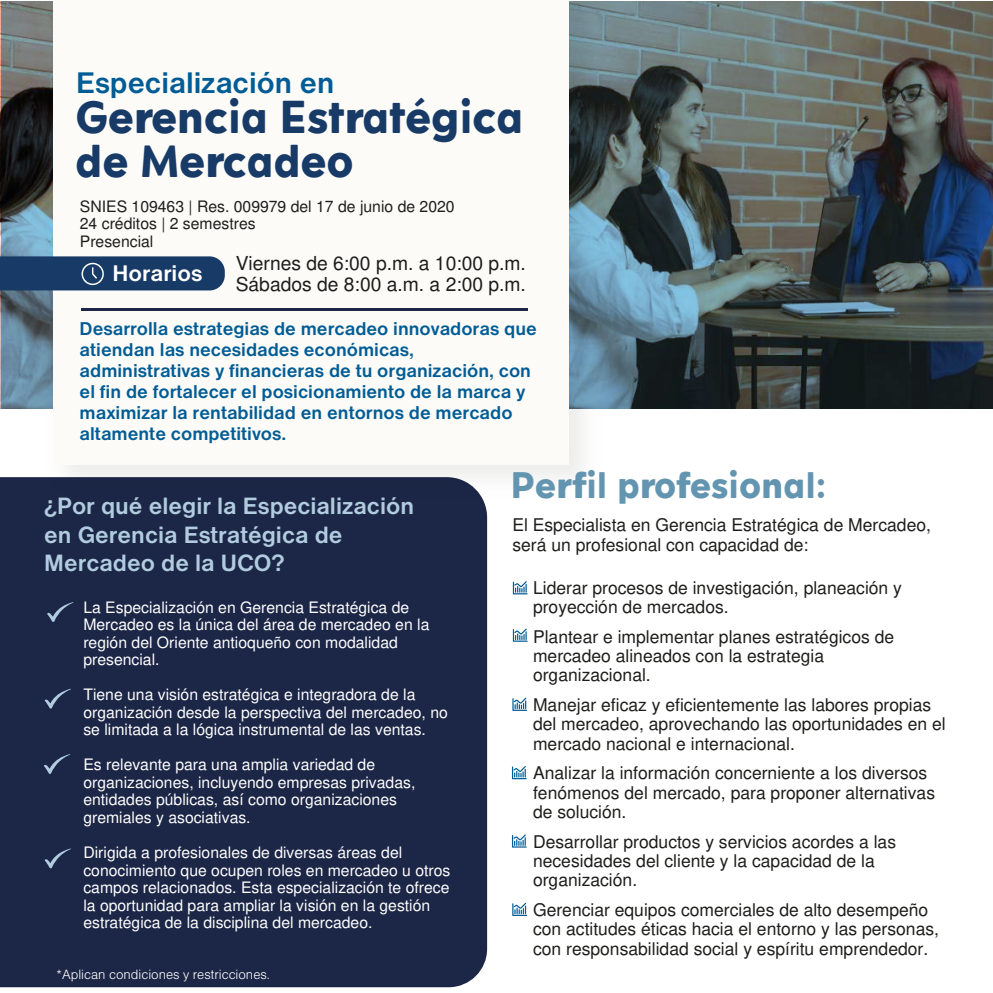
<style>
.page{position:relative;width:993px;height:993px;background:#fff}
.page>*{position:absolute;margin:0;border:0;box-sizing:border-box;transform-origin:0 0}
.t1{font:45.85px/44.6px "Okojo Pro Stack W03 Face";color:#183a67}
.t2{font:36.75px "Okojo Pro Stack W03 Face";color:#6495b0}
.t3{font:700 30.8px "Nimbus Sans DOT";color:#005c95}
.t4{font:700 24.5px/28px "Nimbus Sans DOT";color:#b1ccdf}
.t5{font:700 23.45px "Nimbus Sans DOT";color:#fff}
.t6{font:700 19.25px/21px "Nimbus Sans DOT";color:#005c95}
.t7{font:19.25px/21.7px "Nimbus San L";color:#1d1d1b}
.t8{font:17.5px/19.2px "Nimbus San L";color:#1d1d1b}
.t9{font:15.75px/17.5px "Nimbus San L";color:#fff}
.t10{font:15.75px/17.5px "Nimbus San L";color:#1d1d1b}
.t11{font:14px "Nimbus Sans DOT Ligh";color:#fff}
</style>
<div class="page">
<svg style="left:1px;top:1px;width:991px;height:407px;background:#4b575a"></svg>
<div style="left:0;top:477px;width:487px;height:509px;background:#1c2646"></div>
<img style="left:39px;top:1px;width:568px;height:502px">
<div style="left:53px;top:0;width:516px;height:464px;background:#fcfbf7"></div>
<div style="left:0;top:256px;width:225px;height:34px;background:#183a67"></div>
<hr style="left:80px;top:308px;width:447px;height:3px;background:#1c2646">
<svg style="left:47px;top:602px;width:26px;height:19px"></svg>
<svg style="left:45px;top:688px;width:26px;height:20px"></svg>
<svg style="left:44px;top:753px;width:26px;height:20px"></svg>
<svg style="left:45px;top:848px;width:26px;height:20px"></svg>
<svg style="left:512px;top:581px;width:15px;height:13px"></svg>
<svg style="left:512px;top:628px;width:15px;height:13px"></svg>
<svg style="left:512px;top:697px;width:15px;height:13px"></svg>
<svg style="left:511px;top:766px;width:15px;height:13px"></svg>
<svg style="left:511px;top:834px;width:15px;height:13px"></svg>
<svg style="left:512px;top:902px;width:15px;height:13px"></svg>
<h3 class="t3" style="left:76px;top:66px;width:259px">Especialización en</h3>
<h1 class="t1" style="left:75px;top:94px;width:449px">Gerencia Estratégica de Mercadeo</h1>
<p class="t10" style="left:80px;top:197px;width:376px">SNIES 109463 | Res. 009979 del 17 de junio de 2020<br>24 créditos | 2 semestres<br>Presencial</p>
<h3 class="t5" style="left:112px;top:260px;width:91px">Horarios</h3>
<p class="t7" style="left:236px;top:251px;width:292px">Viernes de 6:00 p.m. a 10:00 p.m.<br>Sábados de 8:00 a.m. a 2:00 p.m.</p>
<p class="t6" style="left:80px;top:318px;width:458px">Desarrolla estrategias de mercadeo innovadoras que atiendan las necesidades económicas, administrativas y financieras de tu organización, con el fin de fortalecer el posicionamiento de la marca y maximizar la rentabilidad en entornos de mercado altamente competitivos.</p>
<h3 class="t4" style="left:44px;top:492px;width:371px">¿Por qué elegir la Especialización en Gerencia Estratégica de<br>Mercadeo de la UCO?</h3>
<p class="t9" style="left:83px;top:597px;width:347px">La Especialización en Gerencia Estratégica de Mercadeo es la única del área de mercadeo en la región del Oriente antioqueño con modalidad presencial.</p>
<p class="t9" style="left:83px;top:685px;width:366px">Tiene una visión estratégica e integradora de la organización desde la perspectiva del mercadeo, no se limitada a la lógica instrumental de las ventas.</p>
<p class="t9" style="left:83px;top:755px;width:333px">Es relevante para una amplia variedad de organizaciones, incluyendo empresas privadas, entidades públicas, así como organizaciones gremiales y asociativas.</p>
<p class="t9" style="left:83px;top:842px;width:368px">Dirigida a profesionales de diversas áreas del conocimiento que ocupen roles en mercadeo u otros campos relacionados. Esta especialización te ofrece la oportunidad para ampliar la visión en la gestión estratégica de la disciplina del mercadeo.</p>
<p class="t11" style="left:57px;top:965px;width:215px">*Aplican condiciones y restricciones.</p>
<h2 class="t2" style="left:510px;top:459px;width:317px">Perfil profesional:</h2>
<p class="t8" style="left:512px;top:514px;width:420px">El Especialista en Gerencia Estratégica de Mercadeo, será un profesional con capacidad de:</p>
<p class="t8" style="left:533px;top:577px;width:370px">Liderar procesos de investigación, planeación y proyección de mercados.</p>
<p class="t8" style="left:533px;top:626px;width:362px">Plantear e implementar planes estratégicos de mercadeo alineados con la estrategia organizacional.</p>
<p class="t8" style="left:533px;top:694px;width:414px">Manejar eficaz y eficientemente las labores propias del mercadeo, aprovechando las oportunidades en el mercado nacional e internacional.</p>
<p class="t8" style="left:533px;top:762px;width:403px">Analizar la información concerniente a los diversos fenómenos del mercado, para proponer alternativas de solución.</p>
<p class="t8" style="left:533px;top:831px;width:364px">Desarrollar productos y servicios acordes a las necesidades del cliente y la capacidad de la organización.</p>
<p class="t8" style="left:533px;top:899px;width:407px">Gerenciar equipos comerciales de alto desempeño con actitudes éticas hacia el entorno y las personas, con responsabilidad social y espíritu emprendedor.</p>
</div>
